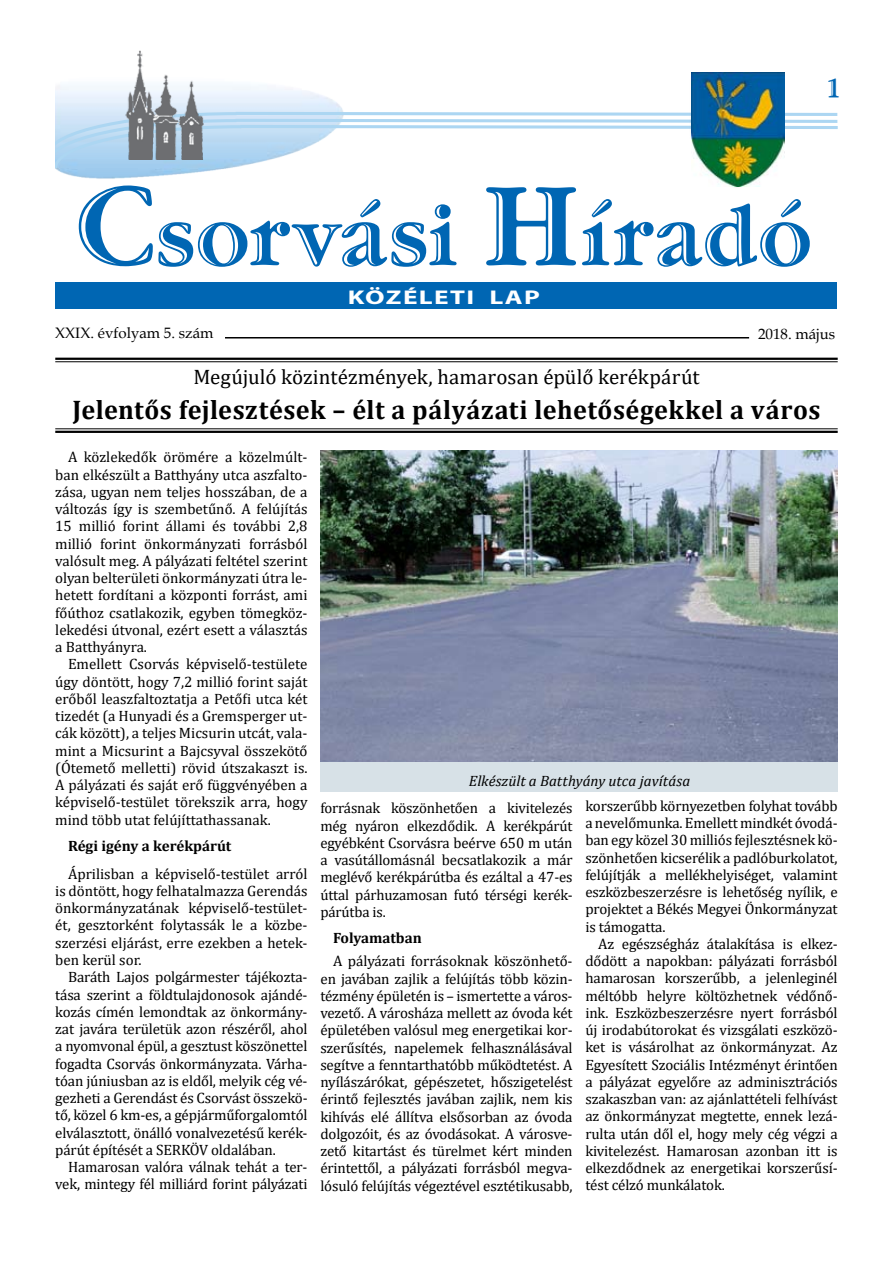
<style>
.page{position:relative;width:893px;height:1263px;background:#fff}
.page>*{position:absolute;margin:0;border:0;box-sizing:border-box;transform-origin:0 0}
.t1{font:700 115.05px "Garamond Handtooled PFL";color:#0066b3}
.t2{font:700 84.3px "Garamond Handtooled PFL";color:#0066b3}
.t3{font:700 27px "Cambria";letter-spacing:.015em;color:#000}
.t4{font:700 27px "Garamond Handtooled PFL";color:#0066b3}
.t5{font:21px "Cambria";color:#000}
.t6{font:700 19.95px "Myriad Pro";letter-spacing:.05em;color:#fff;scale:1.37 1}
.t7{font:15px/17.2px "Cambria";letter-spacing:-.01em;color:#000;text-align:justify}
.t8{font:700 15px "Cambria";color:#000}
.t9{font:italic 15px "Cambria";letter-spacing:.005em;color:#000}
.t10{font:15px "Book Antiqua";color:#000}
.s1{font-size:115.05px}
</style>
<div class="page">
<hr style="left:225px;top:337px;width:524px;height:1px;background:#000">
<hr style="left:55px;top:431px;width:783px;height:2px;background:#000">
<hr style="left:55px;top:428px;width:783px;height:1px;background:#000">
<hr style="left:55px;top:358px;width:783px;height:2px;background:#000">
<hr style="left:55px;top:361px;width:783px;height:1px;background:#000">
<img style="left:320px;top:450px;width:518px;height:312px">
<div style="left:320px;top:762px;width:518px;height:30px;background:#d7e1e7"></div>
<img style="left:55px;top:50px;width:288px;height:129px">
<svg style="left:55px;top:110px;width:783px;height:61px"></svg>
<div style="left:56px;top:283px;width:781px;height:26px;background:#0066b3"></div>
<img style="left:689px;top:73px;width:96px;height:115px">
<img style="left:125px;top:51px;width:83px;height:109px">
<img style="left:691px;top:73px;width:93px;height:113px">
<h3 class="t4" style="left:825px;top:72px;width:14px">1</h3>
<h1 class="t1" style="left:75px;top:158px;width:79px">C</h1>
<h2 class="t2" style="left:156px;top:187px;width:657px">sorvási <span class="s1">H</span>íradó</h2>
<h3 class="t6" style="left:348px;top:284px;width:142px">KÖZÉLETI LAP</h3>
<p class="t10" style="left:55px;top:323px;width:160px">XXIX. évfolyam 5. szám</p>
<p class="t10" style="left:758px;top:324px;width:79px">2018. május</p>
<h3 class="t5" style="left:193px;top:365px;width:508px">Megújuló közintézmények, hamarosan épülő kerékpárút</h3>
<h3 class="t3" style="left:72px;top:390px;width:750px">Jelentős fejlesztések – élt a pályázati lehetőségekkel a város</h3>
<p class="t7" style="left:55px;top:449px;width:254px;text-indent:13px">A közlekedők örömére a közelmúlt&shy;ban elkészült a Batthyány utca aszfalto&shy;zása, ugyan nem teljes hosszában, de a változás így is szembetűnő. A felújítás 15 millió forint állami és további 2,8 millió forint önkormányzati forrásból valósult meg. A pályázati feltétel szerint olyan belterületi önkormányzati útra le&shy;hetett fordítani a központi forrást, ami főúthoz csatlakozik, egyben tömegköz&shy;lekedési útvonal, ezért esett a választás a Batthyányra.</p>
<p class="t7" style="left:55px;top:656px;width:254px;text-indent:13px">Emellett Csorvás képviselő-testülete úgy döntött, hogy 7,2 millió forint saját erőből leaszfaltoztatja a Petőfi utca két tizedét (a Hunyadi és a Gremsperger ut&shy;cák között), a teljes Micsurin utcát, vala&shy;mint a Micsurint a Bajcsyval összekötő (Ótemető melletti) rövid útszakaszt is.<br>A pályázati és saját erő függvényében a képviselő-testület törekszik arra, hogy mind több utat felújíttathassanak.</p>
<p class="t8" style="left:68px;top:835px;width:165px">Régi igény a kerékpárút</p>
<p class="t7" style="left:55px;top:865px;width:254px;text-indent:13px">Áprilisban a képviselő-testület arról is döntött, hogy felhatalmazza Gerendás önkormányzatának képviselő-testület&shy;ét, gesztorként folytassák le a közbe&shy;szerzési eljárást, erre ezekben a hetek&shy;ben kerül sor.</p>
<p class="t7" style="left:55px;top:968px;width:254px;text-indent:13px">Baráth Lajos polgármester tájékozta&shy;tása szerint a földtulajdonosok ajándé&shy;kozás címén lemondtak az önkormány&shy;zat javára területük azon részéről, ahol a nyomvonal épül, a gesztust köszönettel fogadta Csorvás önkormányzata. Várha&shy;tóan júniusban az is eldől, melyik cég vé&shy;gezheti a Gerendást és Csorvást összekö&shy;tő, közel 6 km-es, a gépjárműforgalomtól elválasztott, önálló vonalvezetésű kerék&shy;párút építését a SERKÖV oldalában.</p>
<p class="t7" style="left:55px;top:1158px;width:254px;text-align:right">Hamarosan valóra válnak tehát a ter&shy;vek, mintegy fél milliárd forint pályázati</p>
<p class="t9" style="left:469px;top:770px;width:223px">Elkészült a Batthyány utca javítása</p>
<p class="t7" style="left:320px;top:799px;width:254px">forrásnak köszönhetően a kivitelezés még nyáron elkezdődik. A kerékpárút egyébként Csorvásra beérve 650 m után a vasútállomásnál becsatlakozik a már meglévő kerékpárútba és ezáltal a 47-es úttal párhuzamosan futó térségi kerék&shy;párútba is.</p>
<p class="t8" style="left:333px;top:927px;width:90px">Folyamatban</p>
<p class="t7" style="left:320px;top:952px;width:254px;text-indent:13px">A pályázati forrásoknak köszönhető&shy;en javában zajlik a felújítás több közin&shy;tézmény épületén is – ismertette a város&shy;vezető. A városháza mellett az óvoda két épületében valósul meg energetikai kor&shy;szerűsítés, napelemek felhasználásával segítve a fenntarthatóbb működtetést. A nyílászárókat, gépészetet, hőszigetelést érintő fejlesztés javában zajlik, nem kis kihívás elé állítva elsősorban az óvoda dolgozóit, és az óvodásokat. A városve&shy;zető kitartást és türelmet kért minden érintettől, a pályázati forrásból megva&shy;lósuló felújítás végeztével esztétikusabb,</p>
<p class="t7" style="left:585px;top:797px;width:254px">korszerűbb környezetben folyhat tovább a nevelőmunka. Emellett mindkét óvodá&shy;ban egy közel 30 milliós fejlesztésnek kö&shy;szönhetően kicserélik a padlóburkolatot, felújítják a mellékhelyiséget, valamint eszközbeszerzésre is lehetőség nyílik, e projektet a Békés Megyei Önkormányzat is támogatta.</p>
<p class="t7" style="left:585px;top:935px;width:254px;text-indent:13px">Az egészségház átalakítása is elkez&shy;dődött a napokban: pályázati forrásból hamarosan korszerűbb, a jelenleginél méltóbb helyre költözhetnek védőnő&shy;ink. Eszközbeszerzésre nyert forrásból új irodabútorokat és vizsgálati eszközö&shy;ket is vásárolhat az önkormányzat. Az Egyesített Szociális Intézményt érintően a pályázat egyelőre az adminisztrációs szakaszban van: az ajánlattételi felhívást az önkormányzat megtette, ennek lezá&shy;rulta után dől el, hogy mely cég végzi a kivitelezést. Hamarosan azonban itt is elkezdődnek az energetikai korszerűsí&shy;tést célzó munkálatok.</p>
</div>
